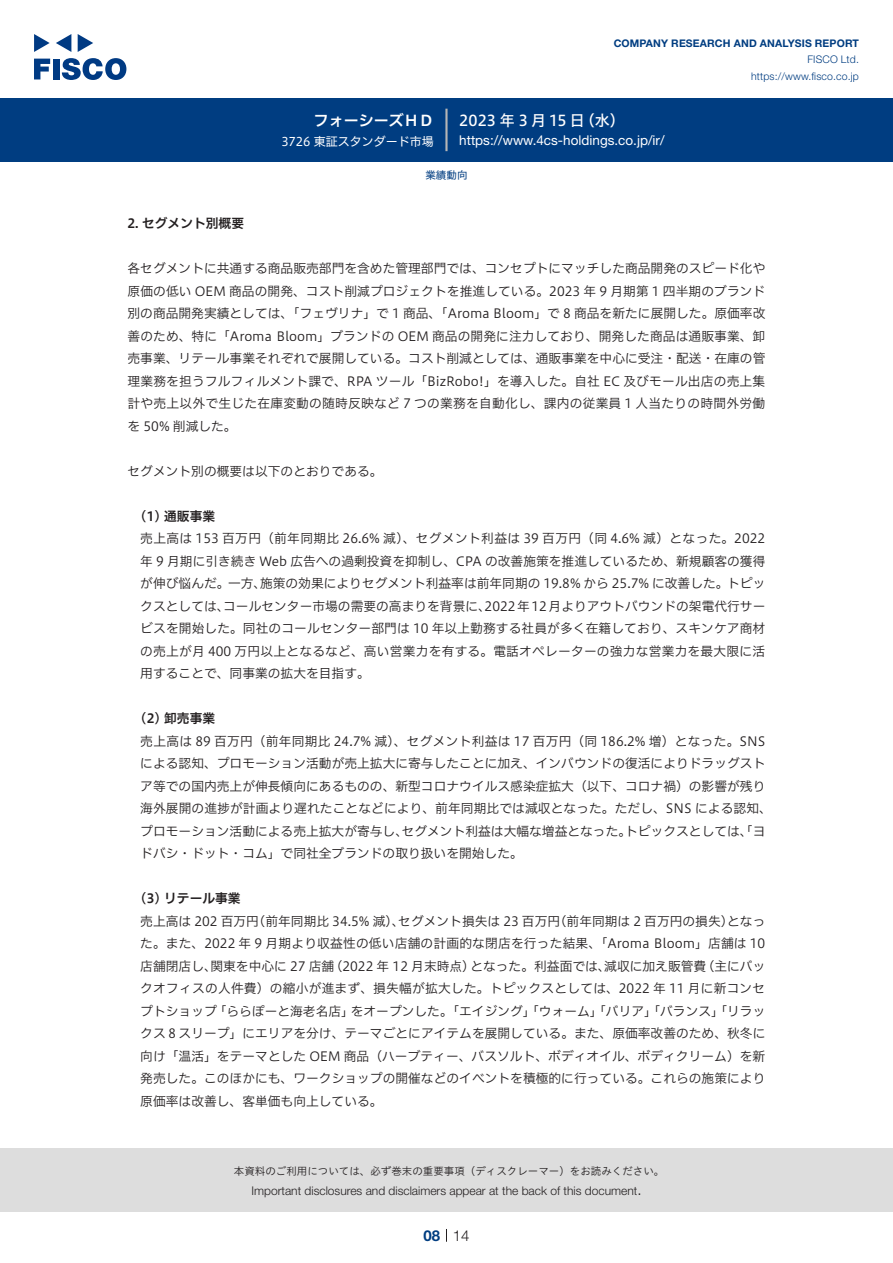
<style>
.page{position:relative;width:893px;height:1263px;background:#fff}
.page>*{position:absolute;margin:0;border:0;box-sizing:border-box;transform-origin:0 0}
.t1{font:15px "Hiragino UD Sans F Std N W5";letter-spacing:.005em;color:#fff}
.t2{font:15px "Hiragino UD Sans F Std N W6";color:#fff}
.t3{font:300 15px "Helvetica Neue LT Std";color:#231f20}
.t4{font:700 15px "Helvetica Neue LT Std";color:#003d81}
.t5{font:13.5px "Helvetica Neue LT Std";color:#fff}
.t6{font:12.75px/22.5px "Hiragino UD Sans F Std N W3";color:#231f20}
.t7{font:12.75px "Hiragino UD Sans F Std N W3";letter-spacing:.02em;color:#231f20}
.t8{font:12.75px "Hiragino UD Sans F Std N W6";color:#231f20}
.t9{font:300 12px "Helvetica Neue LT Std";color:#231f20}
.t10{font:12px "Hiragino UD Sans F Std N W4";color:#fff}
.t11{font:10.5px "Hiragino UD Sans Std W3";color:#231f20}
.t12{font:700 10.5px "Helvetica Neue LT Std";letter-spacing:.015em;color:#003d81}
.t13{font:300 10.5px/16.5px "Helvetica Neue LT Std";letter-spacing:.015em;color:#003d81;text-align:right}
.t14{font:10.5px "Hiragino UD Sans F Std N W4";color:#003d81}
</style>
<div class="page">
<div style="left:0;top:1148px;width:893px;height:64px;background:#ddd"></div>
<svg style="left:34px;top:59px;width:16px;height:20px"></svg>
<div style="left:53px;top:59px;width:6px;height:20px;background:#003a83"></div>
<svg style="left:62px;top:58px;width:64px;height:22px"></svg>
<svg style="left:34px;top:34px;width:16px;height:18px"></svg>
<svg style="left:78px;top:34px;width:15px;height:18px"></svg>
<svg style="left:56px;top:34px;width:15px;height:18px"></svg>
<div style="left:0;top:98px;width:893px;height:64px;background:#003d81"></div>
<hr style="left:445px;top:109px;width:3px;height:42px;background:#b5b5b6">
<svg style="left:446px;top:1229px;width:1px;height:13px"></svg>
<p class="t2" style="left:314px;top:109px;width:122px">フォーシーズＨＤ</p>
<p class="t10" style="left:281px;top:132px;width:154px">3726 東証スタンダード市場</p>
<p class="t12" style="left:614px;top:37px;width:247px">COMPANY RESEARCH AND ANALYSIS REPORT</p>
<p class="t13" style="left:751px;top:51px;width:109px">FISCO Ltd. https://www.fisco.co j p.</p>
<p class="t1" style="left:580px;top:109px;width:46px">（水(</p>
<p class="t1" style="left:459px;top:109px;width:127px">2023 年 3 月 15 日</p>
<p class="t5" style="left:459px;top:132px;width:207px">https://www.4cs-holdings. c o j p. /i r/</p>
<p class="t14" style="left:425px;top:167px;width:43px">業績動向</p>
<p class="t8" style="left:128px;top:214px;width:118px">2. セグメント別概要</p>
<p class="t6" style="left:128px;top:256px;width:639px;text-align:justify">各セグメントに共通する商品販売部門を含めた管理部門では、コンセプトにマッチした商品開発のスピード化や原価の低い OEM 商品の開発、コスト削減プロジェクトを推進している。2023 年 9 月期第 1 四半期のブランド別の商品開発実績としては、「フェヴリナ」で 1 商品、「Aroma Bloom」で 8 商品を新たに展開した。原価率改善のため、特に「Aroma Bloom」ブランドの OEM 商品の開発に注力しており、開発した商品は通販事業、卸売事業、リテール事業それぞれで展開している。コスト削減としては、通販事業を中心に受注・配送・在庫の管理業務を担うフルフィルメント課で、RPA ツール「BizRobo!」を導入した。自社 EC 及びモール出店の売上集計や売上以外で生じた在庫変動の随時反映など 7 つの業務を自動化し、課内の従業員 1 人当たりの時間外労働を 50% 削減した。</p>
<p class="t6" style="left:128px;top:459px;width:256px">セグメント別の概要は以下のとおりである。</p>
<p class="t8" style="left:140px;top:506px;width:76px">1( ) 通販事業</p>
<p class="t6" style="left:140px;top:526px;width:627px;text-align:right">売上高は 153 百万円（前年同期比 26.6% 減）、セグメント利益は 39 百万円（同 4.6% 減）となった。2022年 9 月期に引き続き Web 広告への過剰投資を抑制し、CPA の改善施策を推進しているため、新規顧客の獲得施策の効果によりセグメント利益率は前年同期の 19.8% から 25.7% に改善した。トピッ</p>
<p class="t6" style="left:140px;top:571px;width:128px">が伸び悩んだ。一方、</p>
<p class="t6" style="left:485px;top:594px;width:282px">2022年12月よりアウトバウンドの架電代行サー</p>
<p class="t6" style="left:223px;top:594px;width:269px">コールセンター市場の需要の高まりを背景に、</p>
<p class="t6" style="left:140px;top:594px;width:627px">クスとしては、<br>ビスを開始した。同社のコールセンター部門は 10 年以上勤務する社員が多く在籍しており、スキンケア商材の売上が月 400 万円以上となるなど、高い営業力を有する。電話オペレーターの強力な営業力を最大限に活用することで、同事業の拡大を目指す。</p>
<p class="t8" style="left:140px;top:709px;width:76px">2( ) 卸売事業</p>
<p class="t7" style="left:140px;top:731px;width:626px">売上高は 89 百万円（前年同期比 24.7% 減）、セグメント利益は 17 百万円（同 186.2% 増）となった。SNS</p>
<p class="t6" style="left:140px;top:751px;width:627px">による認知、プロモーション活動が売上拡大に寄与したことに加え、インバウンドの復活によりドラッグスト</p>
<p class="t6" style="left:140px;top:774px;width:627px">ア等での国内売上が伸長傾向にあるものの、新型コロナウイルス感染症拡大（以下、コロナ禍）の影響が残り</p>
<p class="t6" style="left:140px;top:796px;width:633px">海外展開の進捗が計画より遅れたことなどにより、前年同期比では減収となった。ただし、SNS による認知、</p>
<p class="t6" style="left:625px;top:819px;width:142px">トピックスとしては、「ヨ</p>
<p class="t6" style="left:140px;top:819px;width:384px">プロモーション活動による売上拡大が寄与し、<br>ドバシ・ドット・コム」で同社全ブランドの取り扱いを開始した。</p>
<p class="t8" style="left:140px;top:889px;width:102px">3( ) リテール事業</p>
<p class="t6" style="left:402px;top:819px;width:231px">セグメント利益は大幅な増益となった。</p>
<p class="t6" style="left:398px;top:909px;width:163px">セグメント損失は 23 百万円</p>
<p class="t6" style="left:253px;top:909px;width:153px">（前年同期比 34.5% 減）、</p>
<p class="t6" style="left:554px;top:909px;width:181px">（前年同期は 2 百万円の損失）</p>
<p class="t6" style="left:140px;top:909px;width:120px">売上高は 202 百万円</p>
<p class="t6" style="left:140px;top:931px;width:627px">た。また、2022 年 9 月期より収益性の低い店舗の計画的な閉店を行った結果、「Aroma Bloom」店舗は 10</p>
<p class="t6" style="left:702px;top:954px;width:65px">（主にバッ</p>
<p class="t6" style="left:727px;top:909px;width:40px">となっ</p>
<p class="t6" style="left:470px;top:954px;width:142px">となった。利益面では、</p>
<p class="t6" style="left:604px;top:954px;width:103px">減収に加え販管費</p>
<p class="t6" style="left:330px;top:954px;width:147px">（2022 年 12 月末時点）</p>
<p class="t6" style="left:140px;top:954px;width:78px">店舗閉店し、</p>
<p class="t6" style="left:140px;top:976px;width:626px">クオフィスの人件費）の縮小が進まず、損失幅が拡大した。トピックスとしては、2022 年 11 月に新コンセ</p>
<p class="t6" style="left:351px;top:999px;width:416px">をオープンした。「エイジング」「ウォーム」「バリア」「バランス」「リラッ</p>
<p class="t6" style="left:210px;top:954px;width:125px">関東を中心に 27 店舗</p>
<p class="t6" style="left:140px;top:999px;width:627px">プトショップ<br>クス８スリープ」にエリアを分け、テーマごとにアイテムを展開している。また、原価率改善のため、秋冬に向け「温活」をテーマとした OEM 商品（ハーブティー、バスソルト、ボディオイル、ボディクリーム）を新発売した。このほかにも、ワークショップの開催などのイベントを積極的に行っている。これらの施策により原価率は改善し、客単価も向上している。</p>
<p class="t6" style="left:214px;top:999px;width:142px">「ららぽーと海老名店」</p>
<p class="t11" style="left:234px;top:1163px;width:432px">本資料のご利用については、必ず巻末の重要事項（ディスクレーマー）をお読みください。</p>
<p class="t3" style="left:637px;top:1180px;width:6px">.</p>
<p class="t9" style="left:251px;top:1183px;width:387px">Important disclosures and disclaimers appear at the back of this document</p>
<p class="t4" style="left:423px;top:1226px;width:18px">08</p>
<p class="t3" style="left:453px;top:1226px;width:18px">14</p>
</div>
